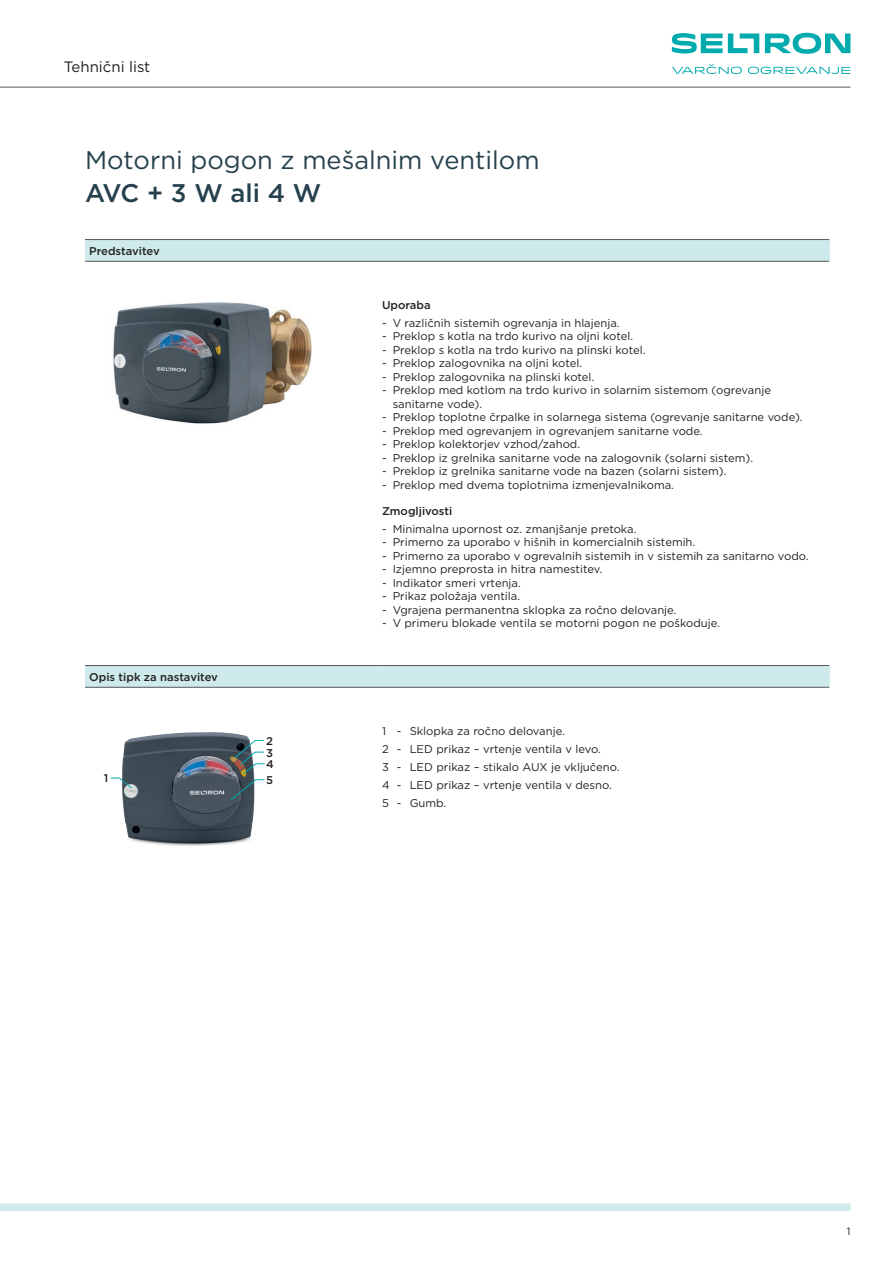
<style>
.page{position:relative;width:893px;height:1263px;background:#fff}
.page>*{position:absolute;margin:0;border:0;box-sizing:border-box;transform-origin:0 0}
.t1{font:25.5px "Gotham";color:#26414d}
.t2{font:500 25.5px "Gotham";letter-spacing:-.02em;color:#26414d}
.t3{font:15px "Gotham";color:#231f20}
.t4{font:11.25px/18px "Gotham";color:#231f20}
.t5{font:500 11.25px/11.7px "Gotham";color:#231f20;text-align:justify}
.t6{font:10.5px "Gotham";color:#231f20}
</style>
<div class="page">
<hr style="left:0;top:87px;width:850px;height:1px;background:#57585a">
<div style="left:0;top:1203px;width:850px;height:8px;background:#ceeaeb"></div>
<svg style="left:672px;top:64px;width:70px;height:10px"></svg>
<svg style="left:748px;top:67px;width:102px;height:7px"></svg>
<svg style="left:765px;top:33px;width:85px;height:21px"></svg>
<svg style="left:672px;top:33px;width:87px;height:21px"></svg>
<div style="left:85px;top:240px;width:744px;height:21px;background:#ceeaeb"></div>
<hr style="left:85px;top:239px;width:744px;height:1px;background:#57585a">
<hr style="left:85px;top:261px;width:744px;height:1px;background:#57585a">
<img style="left:113px;top:302px;width:199px;height:122px">
<div style="left:85px;top:665px;width:744px;height:22px;background:#ceeaeb"></div>
<hr style="left:85px;top:665px;width:293px;height:1px;background:#57585a">
<hr style="left:378px;top:665px;width:451px;height:1px;background:#57585a">
<hr style="left:85px;top:687px;width:293px;height:1px;background:#57585a">
<hr style="left:378px;top:687px;width:451px;height:1px;background:#57585a">
<img style="left:122px;top:732px;width:133px;height:114px">
<svg style="left:110px;top:777px;width:23px;height:12px"></svg>
<svg style="left:229px;top:740px;width:36px;height:61px"></svg>
<h2 class="t3" style="left:64px;top:57px;width:88px">Tehnični list</h2>
<h1 class="t1" style="left:85px;top:144px;width:456px">Motorni pogon z mešalnim ventilom</h1>
<h1 class="t2" style="left:85px;top:177px;width:238px">AVC + 3 W ali 4 W</h1>
<p class="t5" style="left:89px;top:245px;width:72px">Predstavitev</p>
<p class="t5" style="left:89px;top:671px;width:130px">Opis tipk za nastavitev</p>
<p class="t5" style="left:104px;top:772px;width:6px">1</p>
<p class="t5" style="left:266px;top:735px;width:9px">2<br>3<br>4</p>
<p class="t5" style="left:266px;top:774px;width:9px">5</p>
<p class="t5" style="left:382px;top:299px;width:50px">Uporaba</p>
<p class="t4" style="left:382px;top:313px;width:239px">- V različnih sistemih ogrevanja in hlajenja.</p>
<p class="t4" style="left:382px;top:327px;width:253px">- Preklop s kotla na trdo kurivo na oljni kotel.</p>
<p class="t4" style="left:382px;top:340px;width:265px">- Preklop s kotla na trdo kurivo na plinski kotel.</p>
<p class="t4" style="left:382px;top:354px;width:202px">- Preklop zalogovnika na oljni kotel.</p>
<p class="t4" style="left:382px;top:367px;width:214px">- Preklop zalogovnika na plinski kotel.</p>
<p class="t4" style="left:393px;top:383px;width:380px;line-height:13.5px;text-indent:-11px">- Preklop med kotlom na trdo kurivo in solarnim sistemom (ogrevanje sanitarne vode).</p>
<p class="t4" style="left:382px;top:408px;width:422px">- Preklop toplotne črpalke in solarnega sistema (ogrevanje sanitarne vode).</p>
<p class="t4" style="left:382px;top:421px;width:322px">- Preklop med ogrevanjem in ogrevanjem sanitarne vode.</p>
<p class="t4" style="left:382px;top:435px;width:200px">- Preklop kolektorjev vzhod/zahod.</p>
<p class="t4" style="left:382px;top:448px;width:373px">- Preklop iz grelnika sanitarne vode na zalogovnik (solarni sistem).</p>
<p class="t4" style="left:382px;top:462px;width:346px">- Preklop iz grelnika sanitarne vode na bazen (solarni sistem).</p>
<p class="t4" style="left:382px;top:475px;width:293px">- Preklop med dvema toplotnima izmenjevalnikoma.</p>
<p class="t5" style="left:382px;top:505px;width:72px">Zmogljivosti</p>
<p class="t4" style="left:382px;top:519px;width:256px">- Minimalna upornost oz. zmanjšanje pretoka.</p>
<p class="t4" style="left:382px;top:533px;width:315px">- Primerno za uporabo v hišnih in komercialnih sistemih.</p>
<p class="t4" style="left:382px;top:546px;width:428px">- Primerno za uporabo v ogrevalnih sistemih in v sistemih za sanitarno vodo.</p>
<p class="t4" style="left:382px;top:560px;width:222px">- Izjemno preprosta in hitra namestitev.</p>
<p class="t4" style="left:382px;top:573px;width:140px">- Indikator smeri vrtenja.</p>
<p class="t4" style="left:382px;top:587px;width:140px">- Prikaz položaja ventila.</p>
<p class="t4" style="left:382px;top:600px;width:296px">- Vgrajena permanentna sklopka za ročno delovanje.</p>
<p class="t4" style="left:382px;top:614px;width:339px">- V primeru blokade ventila se motorni pogon ne poškoduje.</p>
<p class="t4" style="left:382px;top:721px;width:239px">1 - Sklopka za ročno delovanje.<br>2 - LED prikaz – vrtenje ventila v levo.<br>3 - LED prikaz – stikalo AUX je vključeno.<br>4 - LED prikaz – vrtenje ventila v desno.<br>5 - Gumb.</p>
<p class="t6" style="left:847px;top:1225px;width:5px">1</p>
</div>
